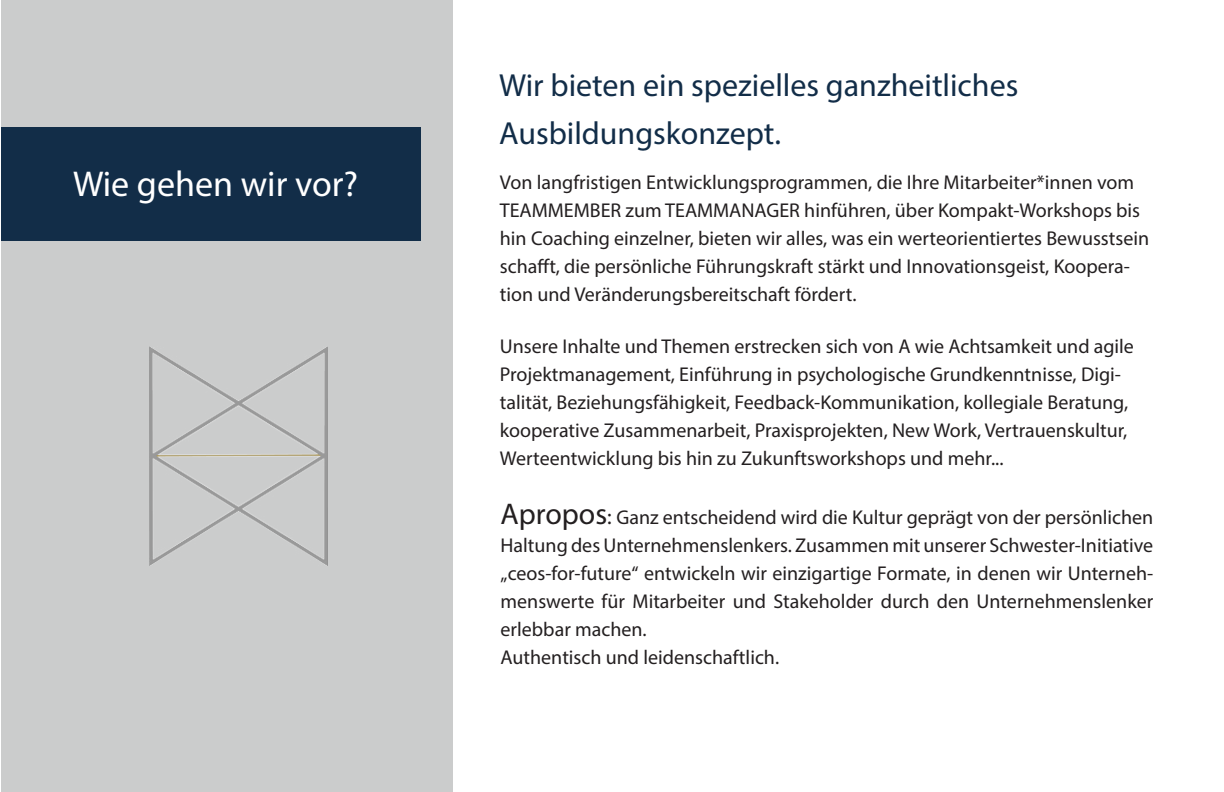
<style>
.page{position:relative;width:1224px;height:792px;background:#fff}
.page>*{position:absolute;margin:0;border:0;box-sizing:border-box;transform-origin:0 0}
.t1{font:36px "Myriad Pro";color:#fff}
.t2{font:32px/48px "Myriad Pro";color:#122d48}
.t3{font:20px/28px "Myriad Pro";color:#231f20}
.s1{font-size:30px}
.s2{font-size:22px}
</style>
<div class="page">
<div style="left:1px;top:0;width:452px;height:792px;background:#cbcccc"></div>
<div style="left:1px;top:127px;width:420px;height:114px;background:#122d48"></div>
<img style="left:149px;top:346px;width:178px;height:219px">
<h1 class="t1" style="left:73px;top:166px;width:287px">Wie gehen wir vor?</h1>
<h2 class="t2" style="left:499px;top:63px;width:521px">Wir bieten ein spezielles ganzheitliches<br>Ausbildungskonzept.</h2>
<p class="t3" style="left:500px;top:169px;width:651px">Von langfristigen Entwicklungsprogrammen, die Ihre Mitarbeiter*innen vom TEAMMEMBER zum TEAMMANAGER hinführen, über Kompakt-Workshops bis hin Coaching einzelner, bieten wir alles, was ein werteorientiertes Bewusstsein schafft, die persönliche Führungskraft stärkt und Innovationsgeist, Koopera&shy;tion und Veränderungsbereitschaft fördert.</p>
<p class="t3" style="left:500px;top:334px;width:636px">Unsere Inhalte und Themen erstrecken sich von A wie Achtsamkeit und agile Projektmanagement, Einführung in psychologische Grundkenntnisse, Digi&shy;talität, Beziehungsfähigkeit, Feedback-Kommunikation, kollegiale Beratung, kooperative Zusammenarbeit, Praxisprojekten, New Work, Vertrauenskultur, Werteentwicklung bis hin zu Zukunftsworkshops und mehr...</p>
<p class="t3" style="left:501px;top:504px;width:654px"><span class="s1">Apropos</span><span class="s2">:</span> Ganz entscheidend wird die Kultur geprägt von der persönlichen Haltung des Unternehmenslenkers. Zusammen mit unserer Schwester-Initiative „ceos-for-future“ entwickeln wir einzigartige Formate, in denen wir Unterneh&shy;menswerte für Mitarbeiter und Stakeholder durch den Unternehmenslenker erlebbar machen.<br>Authentisch und leidenschaftlich.</p>
</div>
